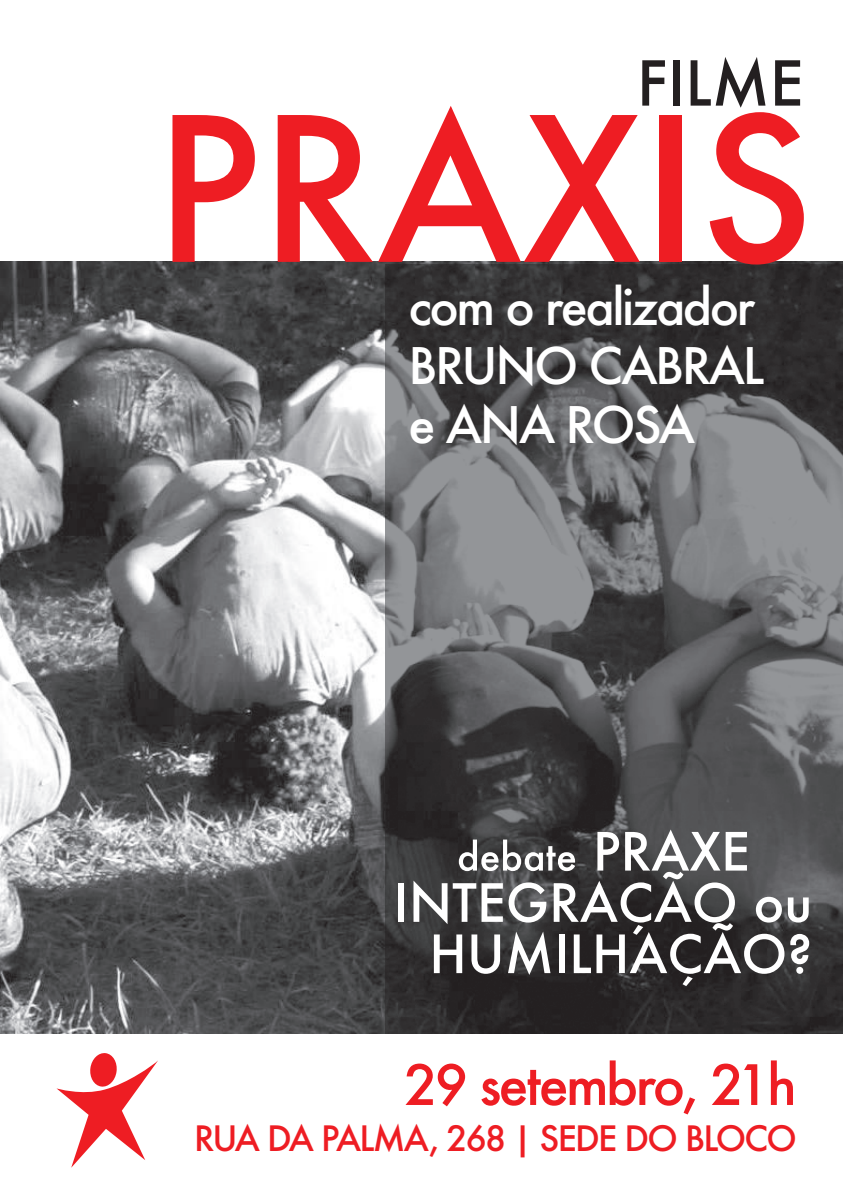
<style>
.page{position:relative;width:843px;height:1189px;background:#fff}
.page>*{position:absolute;margin:0;border:0;box-sizing:border-box;transform-origin:0 0}
.t1{font:500 54px "Futura";letter-spacing:-.05em;color:#ee1d23}
.t2{font:500 49px/58.8px "Futura";letter-spacing:-.05em;color:#fff}
.t3{font:500 34px "Futura";letter-spacing:-.05em;color:#ee1d23}
</style>
<div class="page">
<img style="left:1px;top:262px;width:842px;height:771px">
<img style="left:386px;top:265px;width:457px;height:768px">
<div style="left:398px;top:883px;width:6px;height:39px;background:#fff"></div>
<svg style="left:414px;top:830px;width:395px;height:156px"></svg>
<svg style="left:56px;top:1053px;width:102px;height:115px"></svg>
<div style="left:673px;top:60px;width:7px;height:46px;background:#231f20"></div>
<svg style="left:172px;top:115px;width:83px;height:147px"></svg>
<svg style="left:278px;top:60px;width:387px;height:202px"></svg>
<div style="left:660px;top:115px;width:22px;height:147px;background:#ee1d23"></div>
<svg style="left:691px;top:57px;width:113px;height:208px"></svg>
<p class="t2" style="left:409px;top:277px;width:357px">com o realizador<br>BRUNO CABRAL e ANA ROSA</p>
<p class="t1" style="left:404px;top:1048px;width:394px">29 setembro, 21h</p>
<p class="t3" style="left:194px;top:1115px;width:604px">RUA DA PALMA, 268 | SEDE DO BLOCO</p>
</div>
